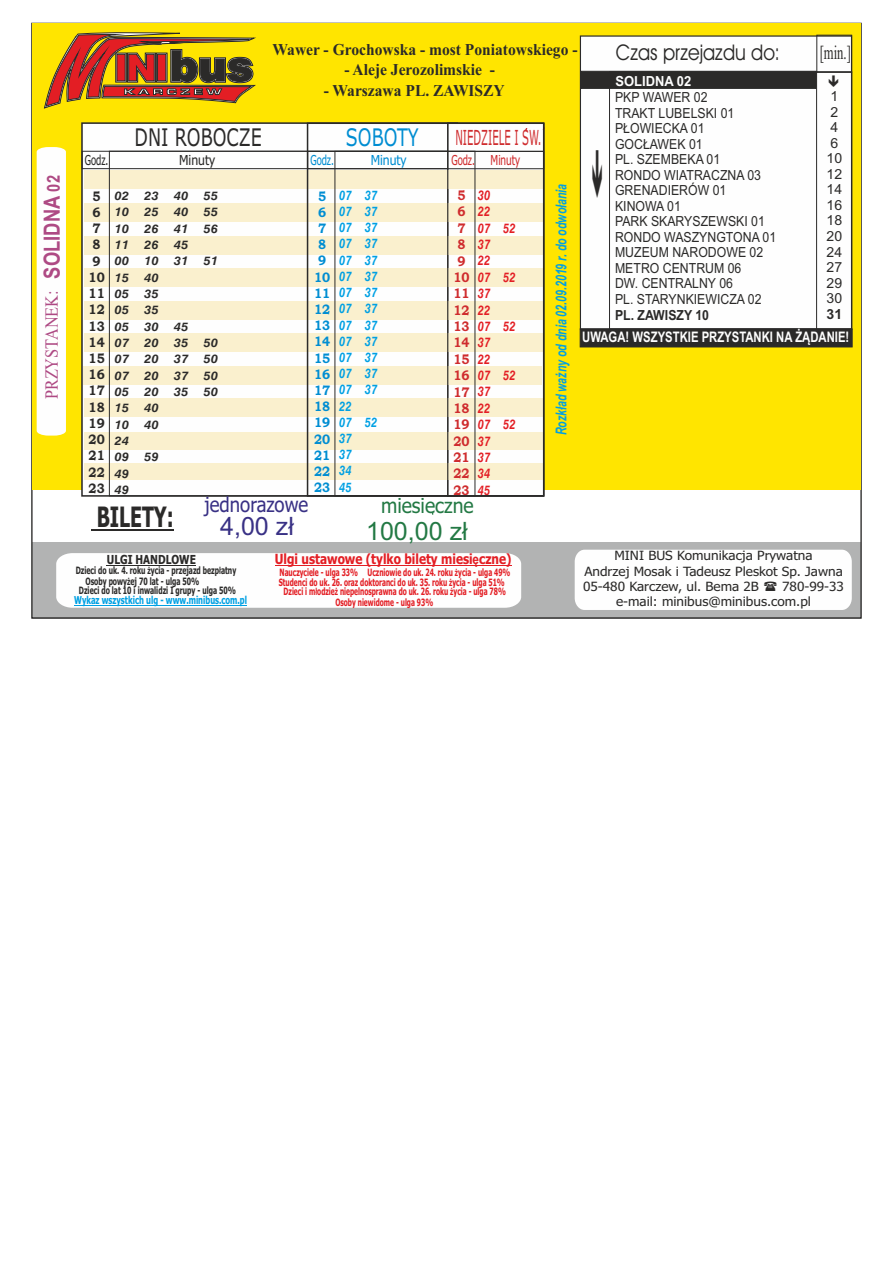
<style>
.page{position:relative;width:893px;height:1263px;background:#fff}
.page>*{position:absolute;margin:0;border:0;box-sizing:border-box;transform-origin:0 0}
.t1{font:700 28.05px "Tahoma";color:#2b2a29;scale:.69 1}
.t2{font:25.35px "Arial";color:#237944}
.t3{font:25.35px "Arial";color:#393185}
.t4{font:24.3px "Verdana";color:#2b2a29;scale:.72 1}
.t5{font:24.3px "Verdana";color:#008dd2;scale:.72 1}
.t6{font:21.75px "Avant Garde IT Cby BT";color:#2b2a29;scale:.88 1}
.t7{font:20.7px "Verdana";color:#cf2c2e;scale:.49 1}
.t8{font:20.7px "Tahoma";color:#393185;scale:.9 1}
.t9{font:20.55px "Tahoma";color:#237944;scale:.94 1}
.t10{font:19.65px "Times New Roman";color:#2b2a29;scale:.64 1}
.t11{font:18.45px "Times New Roman";color:#ae4a84;scale:.88 1}
.t12{font:700 16.5px "Times New Roman";color:#2b2a29;scale:.94 1}
.t13{font:italic 700 15px "Arial";color:#00a0e3;scale:.7 1}
.t14{font:700 14.55px "Arial";color:#fefefe;scale:.78 1}
.t15{font:700 14.1px "Tahoma";color:#e31e24;scale:.84 1}
.t16{font:13.95px/15.5px "Arial";color:#2b2a29;scale:.88 1}
.t17{font:700 13.95px/16.4px "Bookman Old Style";color:#cf2c2e;scale:.88 1}
.t18{font:13.95px/15.6px "Arial";color:#2b2a29}
.t19{font:700 13.95px "Arial";color:#2b2a29;scale:.88 1}
.t20{font:700 13.95px "Arial";color:#fefefe;scale:.94 1}
.t21{font:700 13.95px "Arial";color:#2b2a29}
.t22{font:700 13.8px/16.2px "Bookman Old Style";color:#008dd2;scale:.89 1}
.t23{font:700 13.8px/16.2px "Bookman Old Style";color:#2b2a29;scale:.88 1}
.t24{font:13.8px "Tahoma";color:#2b2a29;scale:.89 1}
.t25{font:13.8px "Tahoma";color:#008dd2;scale:.89 1}
.t26{font:13.8px "Tahoma";color:#cf2c2e;scale:.73 1}
.t27{font:13.8px "Tahoma";color:#2b2a29;scale:.68 1}
.t28{font:13.8px "Tahoma";color:#008dd2;scale:.68 1}
.t29{font:13.8px "Tahoma";color:#cf2c2e;scale:.68 1}
.t30{font:italic 700 13.8px "Monospace 821 BT";color:#e31e24;scale:.77 1}
.t31{font:italic 700 13.65px/16.4px "Monospace 821 BT";color:#e31e24;scale:.77 1}
.t32{font:italic 700 13.5px/16.2px "Monospace 821 BT";color:#00a0e3;scale:.78 1}
.t33{font:12.75px/15.5px "Tahoma";color:#2b2a29;scale:1.07 1}
.t34{font:700 12.45px "Tahoma";color:#2b2a29;scale:.81 1}
.t35{font:italic 700 12.15px/16.4px "Monospace 821 BT";color:#2b2a29}
.t36{font:700 10.95px "Tahoma";color:#00a0e3;scale:.7 1}
.t37{font:700 10.2px/9.6px "Tahoma";color:#e31e24;text-align:center;scale:.65 1}
.t38{font:700 10.2px/10.5px "Tahoma";color:#2b2a29;scale:.67 1}
.s1{font-family:"Arial";font-weight:700;font-size:22.35px}
.s2{font-family:"Arial"}
</style>
<div class="page">
<div style="left:32px;top:542px;width:829px;height:77px;background:#b2b3b3"></div>
<div style="left:32px;top:24px;width:829px;height:466px;background:#ffe500"></div>
<svg style="left:44px;top:32px;width:211px;height:76px"></svg>
<svg style="left:81px;top:122px;width:366px;height:375px;background:#f5f5f3"></svg>
<div style="left:82px;top:151px;width:376px;height:18px;border:1px solid #2b2a29"></div>
<div style="left:84px;top:170px;width:458px;height:18px;background:#faf0ce"></div>
<div style="left:84px;top:203px;width:458px;height:19px;background:#faf0ce"></div>
<div style="left:84px;top:236px;width:458px;height:19px;background:#faf0ce"></div>
<div style="left:84px;top:301px;width:458px;height:18px;background:#faf0ce"></div>
<div style="left:84px;top:333px;width:458px;height:19px;background:#faf0ce"></div>
<div style="left:84px;top:366px;width:458px;height:18px;background:#faf0ce"></div>
<div style="left:84px;top:269px;width:458px;height:18px;background:#faf0ce"></div>
<div style="left:84px;top:398px;width:458px;height:19px;background:#faf0ce"></div>
<div style="left:84px;top:432px;width:458px;height:17px;background:#faf0ce"></div>
<div style="left:84px;top:463px;width:458px;height:17px;background:#faf0ce"></div>
<div style="left:307px;top:151px;width:237px;height:18px;border:1px solid #2b2a29"></div>
<hr style="left:91px;top:529px;width:83px;height:2px;background:#2b2a29">
<svg style="left:447px;top:122px;width:98px;height:375px"></svg>
<div style="left:37px;top:147px;width:29px;height:289px;background:#fefefe"></div>
<div style="left:579px;top:35px;width:274px;height:295px;background:#fefefe"></div>
<div style="left:816px;top:72px;width:36px;height:258px;border:1px solid #2b2a29"></div>
<div style="left:581px;top:71px;width:235px;height:18px;background:#2b2a29"></div>
<div style="left:609px;top:72px;width:243px;height:257px;border:1px solid #2b2a29"></div>
<div style="left:816px;top:35px;width:36px;height:37px;border:1px solid #2b2a29"></div>
<div style="left:580px;top:329px;width:272px;height:18px;background:#2b2a29"></div>
<div style="left:56px;top:553px;width:465px;height:55px;background:#fefefe"></div>
<hr style="left:479px;top:565px;width:32px;height:1px;background:#e31e24">
<hr style="left:74px;top:605px;width:173px;height:1px;background:#00a0e3">
<div style="left:575px;top:550px;width:277px;height:60px;background:#fefefe"></div>
<svg style="left:829px;top:75px;width:9px;height:12px"></svg>
<svg style="left:593px;top:149px;width:9px;height:49px"></svg>
<h3 class="t11" style="left:45px;top:399px;width:256px;rotate:-90deg">PRZYSTANEK: <span class="s1">SOLIDNA</span> <sub>02</sub></h3>
<p class="t12" style="left:273px;top:44px;width:326px">Wawer - Grochowska - most Poniatowskiego -</p>
<p class="t12" style="left:344px;top:64px;width:162px">- Aleje Jerozolimskie -</p>
<p class="t12" style="left:324px;top:85px;width:194px">- Warszawa PL. ZAWISZY</p>
<h3 class="t6" style="left:616px;top:43px;width:188px">Czas przejazdu do:</h3>
<h3 class="t10" style="left:820px;top:46px;width:50px">[min.]</h3>
<p class="t20" style="left:615px;top:76px;width:82px">SOLIDNA 02</p>
<p class="t16" style="left:615px;top:91px;width:185px">PKP WAWER 02<br>TRAKT LUBELSKI 01<br>PŁOWIECKA 01<br>GOCŁAWEK 01<br>PL. SZEMBEKA 01<br>RONDO WIATRACZNA 03<br>GRENADIERÓW 01<br>KINOWA 01<br>PARK SKARYSZEWSKI 01<br>RONDO WASZYNGTONA 01<br>MUZEUM NARODOWE 02<br>METRO CENTRUM 06<br>DW. CENTRALNY 06<br>PL. STARYNKIEWICZA 02</p>
<p class="t19" style="left:615px;top:309px;width:108px">PL. ZAWISZY 10</p>
<p class="t18" style="left:827px;top:90px;width:17px">1<br>2<br>4<br>6<br>10<br>12<br>14<br>16<br>18<br>20<br>24<br>27<br>29<br>30</p>
<p class="t21" style="left:827px;top:308px;width:17px">31</p>
<h3 class="t4" style="left:134px;top:127px;width:179px">DNI ROBOCZE</h3>
<h3 class="t5" style="left:346px;top:128px;width:103px">SOBOTY</h3>
<h3 class="t7" style="left:455px;top:129px;width:178px">NIEDZIELE I SW.</h3>
<p class="t27" style="left:85px;top:154px;width:36px">Godz.</p>
<p class="t24" style="left:179px;top:155px;width:42px">Minuty</p>
<p class="t28" style="left:310px;top:154px;width:36px">Godz.</p>
<p class="t25" style="left:371px;top:155px;width:42px">Minuty</p>
<p class="t22" style="left:314px;top:189px;width:20px">5<br>6<br>7<br>8<br>9<br>10<br>11<br>12<br>13<br>14<br>15<br>16<br>17<br>18<br>19<br>20<br>21<br>22<br>23</p>
<p class="t17" style="left:453px;top:188px;width:20px">5<br>6<br>7<br>8<br>9<br>10<br>11<br>12<br>13<br>14<br>15<br>16<br>17<br>18<br>19<br>20<br>21<br>22<br>23</p>
<p class="t29" style="left:451px;top:154px;width:36px">Godz.</p>
<p class="t26" style="left:491px;top:155px;width:42px">Minuty</p>
<p class="t13" style="left:555px;top:435px;width:360px;rotate:-90deg">Rozkład ważny od dnia 02.09.2019 r. do odwołania</p>
<p class="t32" style="left:339px;top:188px;width:50px">07 37<br>07 37<br>07 37<br>07 37<br>07 37<br>07 37<br>07 37<br>07 37<br>07 37<br>07 37<br>07 37<br>07 37<br>07 37<br>22<br>07 52<br>37<br>37<br>34<br>45</p>
<p class="t30" style="left:478px;top:189px;width:18px">30</p>
<p class="t23" style="left:89px;top:189px;width:20px">5<br>6<br>7<br>8<br>9<br>10<br>11<br>12<br>13<br>14<br>15<br>16<br>17<br>18<br>19<br>20<br>21<br>22<br>23</p>
<h1 class="t1" style="left:97px;top:505px;width:113px">BILETY:</h1>
<p class="t35" style="left:114px;top:189px;width:105px">02 23 40 55<br>10 25 40 55<br>10 26 41 56<br>11 26 45<br>00 10 31 51<br>15 40<br>05 35<br>05 35<br>05 30 45<br>07 20 35 50<br>07 20 37 50<br>07 20 37 50<br>05 20 35 50<br>15 40<br>10 40<br>24<br>09 59<br>49<br>49</p>
<p class="t31" style="left:478px;top:204px;width:51px">22<br>07 52<br>37<br>22<br>07 52<br>37<br>22<br>07 52<br>37<br>22<br>07 52<br>37<br>22<br>07 52<br>37<br>37<br>34<br>45</p>
<p class="t14" style="left:582px;top:332px;width:344px">UWAGA! WSZYSTKIE PRZYSTANKI NA ŻĄDANIE!</p>
<h3 class="t8" style="left:205px;top:496px;width:117px">jednorazowe</h3>
<h3 class="t9" style="left:381px;top:497px;width:100px">miesieczne</h3>
<h2 class="t3" style="left:220px;top:517px;width:75px">4,00 zł</h2>
<h2 class="t2" style="left:366px;top:521px;width:103px">100,00 zł</h2>
<p class="t15" style="left:275px;top:553px;width:283px">Ulgi ustawowe (tylko bilety miesi<span class="s2">ę</span>czne)</p>
<p class="t37" style="left:279px;top:568px;width:358px">Nauczyciele - ulga 33% Uczniowie do uk. 24. roku <span class="s2">ż</span>ycia - ulga 49%<br>Studenci do uk. 26. oraz doktoranci do uk. 35. roku <span class="s2">ż</span>ycia - ulga 51%<br>Dzieci i m<span class="s2">ł</span>odzie<span class="s2">ż</span> niepelnosprawna do uk. 26. roku <span class="s2">ż</span>ycia - ulga 78%</p>
<p class="t34" style="left:107px;top:555px;width:111px">ULGI HANDLOWE</p>
<p class="t38" style="left:85px;top:566px;width:227px;text-indent:-10px">Dzieci do uk. 4. roku <span class="s2">ż</span>ycia - przejazd bezp<span class="s2">ł</span>atny<br>Osoby powy<span class="s2">ż</span>ej 70 lat - ulga 50%</p>
<p class="t38" style="left:79px;top:585px;width:236px">Dzieci do lat 10 i inwalidzi I grupy - ulga 50%</p>
<p class="t36" style="left:74px;top:595px;width:249px">Wykaz wszystkich ulg - www.minibus.com.pl</p>
<p class="t37" style="left:335px;top:598px;width:152px">Osoby niewidome - ulga 93%</p>
<p class="t33" style="left:583px;top:549px;width:244px;text-indent:31px">MINI BUS Komunikacja Prywatna<br>Andrzej Mosak i Tadeusz Pleskot Sp. Jawna<br>05-480 Karczew, ul. Bema 2B</p>
<p class="t33" style="left:616px;top:580px;width:214px;text-indent:166px">780-99-33 e-mail: minibus@minibus.com.pl</p>
</div>
